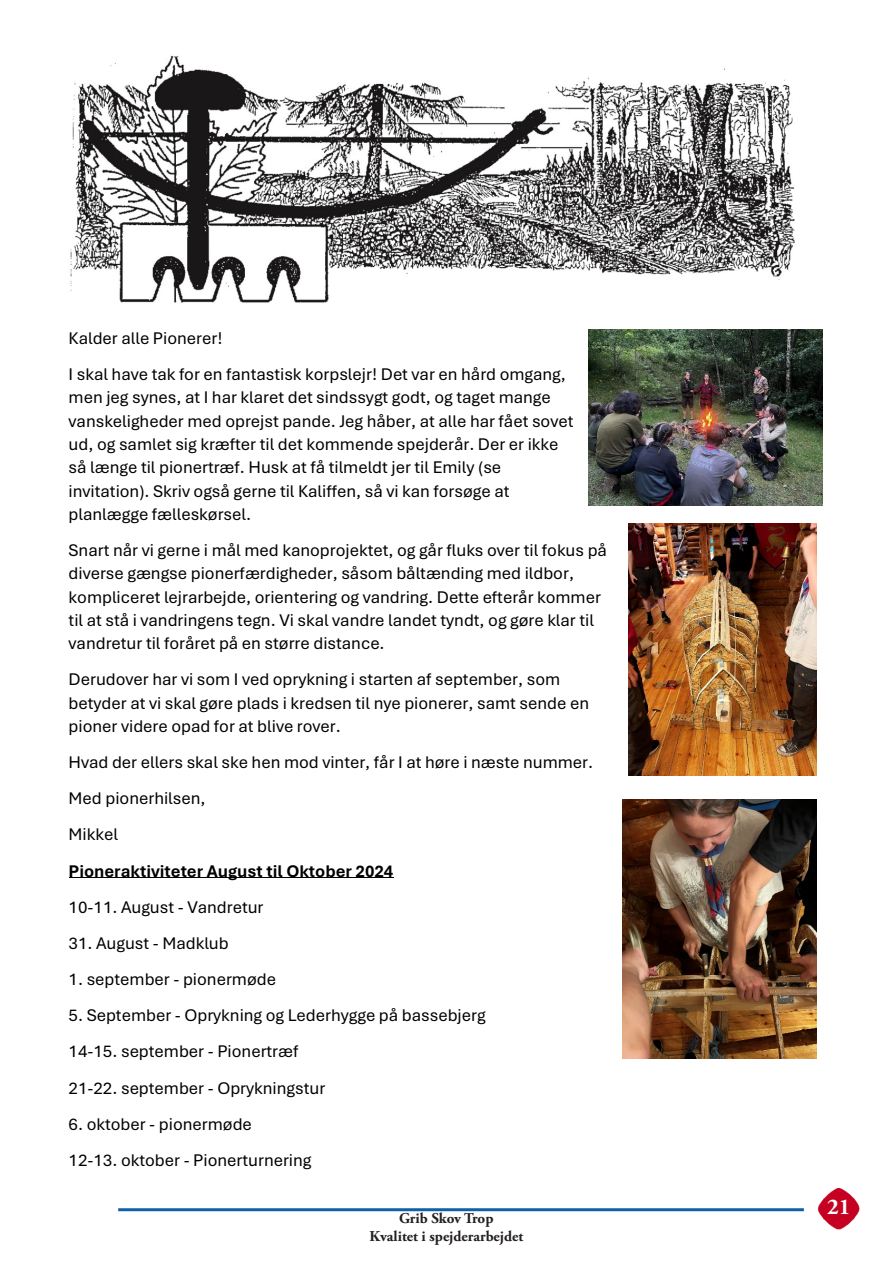
<style>
.page{position:relative;width:893px;height:1263px;background:#fff}
.page>*{position:absolute;margin:0;border:0;box-sizing:border-box;transform-origin:0 0}
.t1{font:700 22.5px "Adobe Garamond Pro";color:#fff}
.t2{font:17.7px/23.4px "Aptos";color:#000}
.t3{font:700 15px/18px "Adobe Garamond Pro";color:#231f20;text-align:center}
.s1{font-weight:700}
</style>
<div class="page">
<img style="left:817px;top:1188px;width:43px;height:42px">
<hr style="left:118px;top:1208px;width:686px;height:3px;background:#115fa8">
<hr style="left:69px;top:877px;width:325px;height:1px;background:#000">
<img style="left:70px;top:55px;width:725px;height:248px">
<img style="left:628px;top:523px;width:189px;height:252px">
<img style="left:623px;top:800px;width:194px;height:259px">
<img style="left:589px;top:330px;width:233px;height:175px">
<p class="t2" style="left:69px;top:319px;width:499px;line-height:36.3px">Kalder alle Pionerer!<br>I skal have tak for en fantastisk korpslejr! Det var en hård omgang,</p>
<p class="t2" style="left:69px;top:385px;width:506px">men jeg synes, at I har klaret det sindssygt godt, og taget mange vanskeligheder med oprejst pande. Jeg håber, at alle har fået sovet ud, og samlet sig kræfter til det kommende spejderår. Der er ikke så længe til pionertræf. Husk at få tilmeldt jer til Emily (se invitation). Skriv også gerne til KaliFen, så vi kan forsøge at planlægge fælleskørsel.</p>
<p class="t2" style="left:69px;top:538px;width:540px">Snart når vi gerne i mål med kanoprojektet, og går fluks over til fokus på diverse gængse pionerfærdigheder, såsom båltænding med ildbor, kompliceret lejrarbejde, orientering og vandring. Dette efterår kommer til at stå i vandringens tegn. Vi skal vandre landet tyndt, og gøre klar til vandretur til foråret på en større distance.</p>
<p class="t2" style="left:69px;top:667px;width:522px">Derudover har vi som I ved oprykning i starten af september, som betyder at vi skal gøre plads i kredsen til nye pionerer, samt sende en pioner videre opad for at blive rover.</p>
<p class="t2" style="left:69px;top:744px;width:526px;line-height:36.2px">Hvad der ellers skal ske hen mod vinter, får I at høre i næste nummer.<br>Med pionerhilsen,<br>Mikkel<br><span class="s1">Pioneraktiviteter August til Oktober 2024<br></span>10-11. August - Vandretur</p>
<p class="t2" style="left:69px;top:931px;width:162px">31. August - Madklub</p>
<p class="t2" style="left:69px;top:967px;width:209px">1. september - pionermøde</p>
<p class="t2" style="left:69px;top:997px;width:419px;line-height:36.2px">5. September - Oprykning og Lederhygge på bassebjerg<br>14-15. september - Pionertræf<br>21-22. september - Oprykningstur</p>
<p class="t2" style="left:69px;top:1105px;width:244px;line-height:36.3px">6. oktober - pionermøde<br>12-13. oktober - Pionerturnering</p>
<p class="t3" style="left:369px;top:1209px;width:155px">Grib Skov Trop<br>Kvalitet i spejderarbejdet</p>
<p class="t1" style="left:827px;top:1194px;width:25px">21</p>
</div>
